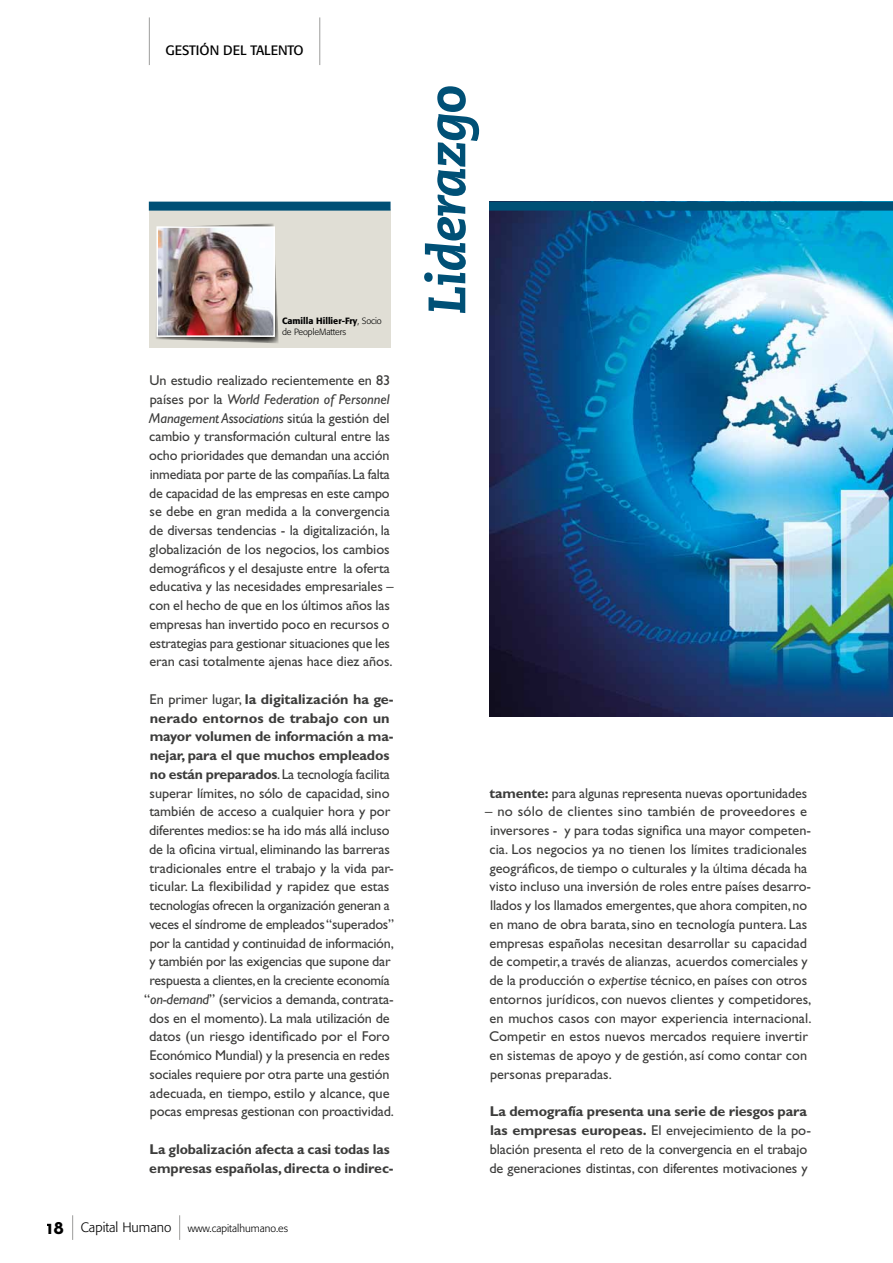
<style>
.page{position:relative;width:893px;height:1263px;background:#fff}
.page>*{position:absolute;margin:0;border:0;box-sizing:border-box;transform-origin:0 0}
.t1{font:italic 800 52.5px "Caecilia LT Std";letter-spacing:-.02em;color:#005076}
.t2{font:700 19.5px "Neutraface Text";color:#000}
.t3{font:14.25px/18.8px "Gill Sans Std";letter-spacing:-.005em;color:#3c3c3b}
.t4{font:700 14.25px/18.8px "Gill Sans Std";letter-spacing:-.01em;color:#3c3c3b}
.t5{font:13.5px "Formata";color:#000}
.t6{font:300 13.5px "Formata";color:#000}
.t7{font:300 10.5px "Formata";color:#000}
.t8{font:300 9px/10.8px "Formata";letter-spacing:-.01em;color:#000}
.s1{font-weight:500}
.s2{font-style:italic}
.s3{font-weight:700}
</style>
<div class="page">
<img style="left:489px;top:211px;width:404px;height:506px">
<div style="left:489px;top:202px;width:404px;height:9px;background:#005076"></div>
<div style="left:149px;top:209px;width:242px;height:139px;background:#e0ded5"></div>
<svg style="left:156px;top:223px;width:123px;height:120px"></svg>
<img style="left:159px;top:229px;width:113px;height:105px">
<div style="left:156px;top:226px;width:119px;height:111px;border:2px solid #fff"></div>
<div style="left:149px;top:202px;width:242px;height:9px;background:#005076"></div>
<hr style="left:149px;top:17px;width:1px;height:48px;background:#9d9d9c">
<hr style="left:319px;top:17px;width:1px;height:48px;background:#9d9d9c">
<svg style="left:72px;top:1215px;width:1px;height:25px"></svg>
<svg style="left:179px;top:1215px;width:1px;height:25px"></svg>
<p class="t5" style="left:165px;top:42px;width:140px">GESTIÓN DEL TALENTO</p>
<p class="t8" style="left:282px;top:315px;width:101px"><span class="s1">Camilla Hillier-Fry</span>, Socio de PeopleMatters</p>
<p class="t3" style="left:149px;top:371px;width:246px">Un estudio realizado recientemente en 83 países por la <span class="s2">World Federation of Personnel Management Associations</span> sitúa la gestión del cambio y transformación cultural entre las ocho prioridades que demandan una acción inmediata por parte de las compañías. La falta de capacidad de las empresas en este campo se debe en gran medida a la convergencia de diversas tendencias - la digitalización, la globalización de los negocios, los cambios demográficos y el desajuste entre la oferta educativa y las necesidades empresariales – con el hecho de que en los últimos años las empresas han invertido poco en recursos o estrategias para gestionar situaciones que les eran casi totalmente ajenas hace diez años.</p>
<p class="t3" style="left:144px;top:690px;width:251px;text-align:center">En primer lugar, <span class="s3">la digitalización ha ge&shy;nerado entornos de trabajo con un mayor volumen de información a ma&shy;nejar, para el que muchos empleados no están preparados</span>. La tecnología facilita superar límites, no sólo de capacidad, sino también de acceso a cualquier hora y por diferentes medios: se ha ido más allá incluso de la oficina virtual, eliminando las barreras tradicionales entre el trabajo y la vida par&shy;ticular. La flexibilidad y rapidez que estas tecnologías ofrecen la organización generan a veces el síndrome de empleados “superados” por la cantidad y continuidad de información, y también por las exigencias que supone dar respuesta a clientes, en la creciente economía “<span class="s2">on-demand</span>” (servicios a demanda, contrata&shy;dos en el momento). La mala utilización de datos (un riesgo identificado por el Foro Económico Mundial) y la presencia en redes sociales requiere por otra parte una gestión adecuada, en tiempo, estilo y alcance, que pocas empresas gestionan con proactividad.</p>
<p class="t4" style="left:149px;top:1140px;width:246px">La globalización afecta a casi todas las empresas españolas, directa o indirec-</p>
<h2 class="t2" style="left:47px;top:1214px;width:18px">18</h2>
<p class="t7" style="left:188px;top:1222px;width:102px">www.capitalhumano.es</p>
<p class="t6" style="left:81px;top:1220px;width:92px">Capital Humano</p>
<h1 class="t1" style="left:416px;top:315px;width:231px;rotate:-90deg">Liderazgo</h1>
<p class="t3" style="left:490px;top:783px;width:319px"><span class="s3">tamente:</span> para algunas representa nuevas oportunidades</p>
<p class="t3" style="left:485px;top:802px;width:328px">– no sólo de clientes sino también de proveedores e inversores - y para todas significa una mayor competen&shy;cia. Los negocios ya no tienen los límites tradicionales geográficos, de tiempo o culturales y la última década ha visto incluso una inversión de roles entre países desarro&shy;llados y los llamados emergentes, que ahora compiten, no en mano de obra barata, sino en tecnología puntera. Las empresas españolas necesitan desarrollar su capacidad de competir, a través de alianzas, acuerdos comerciales y de la producción o <span class="s2">expertise</span> técnico, en países con otros entornos jurídicos, con nuevos clientes y competidores, en muchos casos con mayor experiencia internacional.<br>Competir en estos nuevos mercados requiere invertir en sistemas de apoyo y de gestión, así como contar con personas preparadas.</p>
<p class="t3" style="left:489px;top:1102px;width:323px"><span class="s3">La demografía presenta una serie de riesgos para las empresas europeas.</span> El envejecimiento de la po&shy;blación presenta el reto de la convergencia en el trabajo de generaciones distintas, con diferentes motivaciones y</p>
</div>
